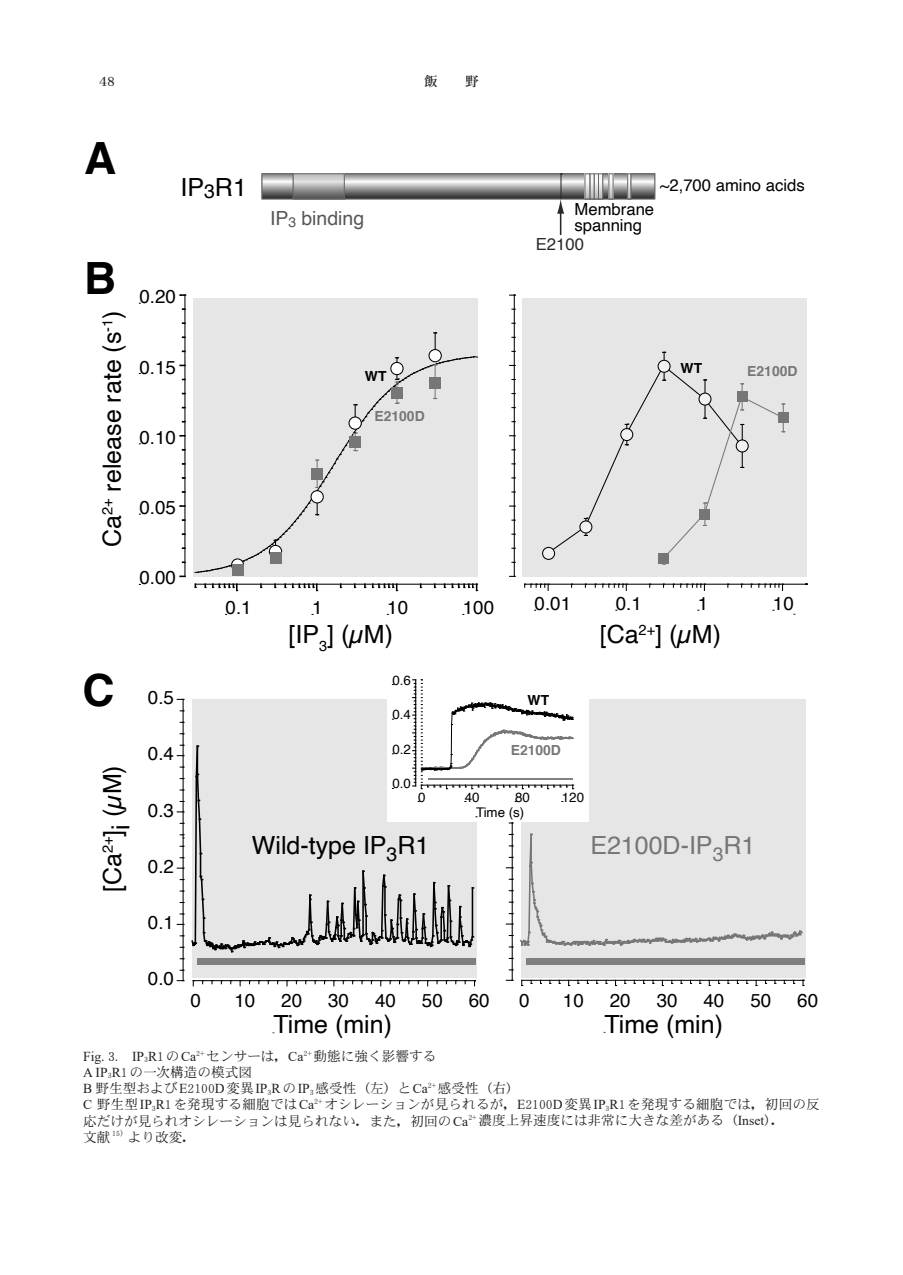
<style>
.page{position:relative;width:903px;height:1275px;background:#fff}
.page>*{position:absolute;margin:0;border:0;box-sizing:border-box;transform-origin:0 0}
.t1{font:700 44.45px "Helvetica";color:#000}
.t2{font:25.03px "Helvetica";color:#000}
.t3{font:25.03px "Helvetica";color:#767676}
.t4{font:19.43px "Helvetica";color:#565656}
.t5{font:18.72px "Helvetica";color:#000}
.t6{font:16.62px/16.6px "Helvetica";color:#000}
.t7{font:16.62px "Helvetica";color:#292929}
.t8{font:700 13.83px "Helvetica";color:#767676}
.t9{font:700 13.83px "Helvetica";color:#000}
.t10{font:13.65px/16.1px "DFHS Mincho Pro 5 W3";color:#231f20;scale:.9 1}
.t11{font:13.65px "DFHS Mincho Pro 5 W5";color:#231f20}
.t12{font:13.3px "Helvetica";color:#000}
.s1{font-family:"Times New Roman"}
.s2{font-family:"DFHS Mincho Pro 5 W9"}
</style>
<div class="page">
<div style="left:523px;top:299px;width:284px;height:278px;background:#e6e6e6"></div>
<hr style="left:514px;top:295px;width:1px;height:281px;background:#000">
<svg style="left:542px;top:547px;width:12px;height:12px"></svg>
<div style="left:542px;top:547px;width:13px;height:13px;border:1px solid #000;border-radius:50%"></div>
<svg style="left:524px;top:584px;width:25px;height:6px"></svg>
<svg style="left:602px;top:585px;width:25px;height:5px"></svg>
<svg style="left:680px;top:585px;width:25px;height:5px"></svg>
<svg style="left:758px;top:585px;width:25px;height:5px"></svg>
<hr style="left:525px;top:584px;width:281px;height:1px;background:#000">
<div style="left:778px;top:413px;width:10px;height:10px;background:#767676"></div>
<svg style="left:547px;top:352px;width:239px;height:212px"></svg>
<div style="left:700px;top:509px;width:10px;height:10px;background:#767676"></div>
<div style="left:193px;top:298px;width:284px;height:279px;background:#e6e6e6"></div>
<svg style="left:212px;top:585px;width:26px;height:6px"></svg>
<svg style="left:292px;top:585px;width:26px;height:6px"></svg>
<svg style="left:372px;top:585px;width:26px;height:6px"></svg>
<hr style="left:184px;top:295px;width:1px;height:281px;background:#000">
<hr style="left:195px;top:584px;width:282px;height:1px;background:#000">
<svg style="left:452px;top:584px;width:26px;height:7px"></svg>
<div style="left:232px;top:564px;width:11px;height:11px;background:#767676"></div>
<svg style="left:195px;top:332px;width:282px;height:241px"></svg>
<div style="left:270px;top:552px;width:11px;height:12px;background:#767676"></div>
<svg style="left:264px;top:176px;width:389px;height:21px;background:#a3a3a3"></svg>
<div style="left:262px;top:174px;width:393px;height:25px;border:1px solid #666"></div>
<svg style="left:585px;top:173px;width:14px;height:1px"></svg>
<svg style="left:587px;top:176px;width:1px;height:21px"></svg>
<div style="left:585px;top:174px;width:5px;height:25px;border:1px solid #666"></div>
<div style="left:590px;top:174px;width:4px;height:25px;border:1px solid #666"></div>
<svg style="left:596px;top:176px;width:1px;height:21px"></svg>
<div style="left:594px;top:174px;width:5px;height:25px;border:1px solid #666"></div>
<svg style="left:590px;top:199px;width:14px;height:1px"></svg>
<svg style="left:600px;top:176px;width:1px;height:21px"></svg>
<div style="left:598px;top:174px;width:5px;height:25px;border:1px solid #666"></div>
<div style="left:609px;top:174px;width:4px;height:25px;border:1px solid #666"></div>
<div style="left:627px;top:174px;width:4px;height:25px;border:1px solid #666"></div>
<svg style="left:295px;top:176px;width:48px;height:21px"></svg>
<div style="left:293px;top:174px;width:52px;height:25px;border:1px solid #666"></div>
<svg style="left:557px;top:174px;width:7px;height:61px"></svg>
<div style="left:521px;top:699px;width:284px;height:278px;background:#e6e6e6"></div>
<hr style="left:512px;top:699px;width:1px;height:281px;background:#000">
<hr style="left:522px;top:980px;width:281px;height:1px;background:#000">
<div style="left:526px;top:958px;width:278px;height:7px;background:#7f7f7f"></div>
<div style="left:192px;top:699px;width:284px;height:279px;background:#e6e6e6"></div>
<div style="left:197px;top:959px;width:278px;height:6px;background:#7f7f7f"></div>
<hr style="left:183px;top:699px;width:1px;height:282px;background:#000">
<hr style="left:193px;top:980px;width:281px;height:1px;background:#000">
<svg style="left:191px;top:679px;width:612px;height:280px"></svg>
<p class="t11" style="left:99px;top:74px;width:17px">48</p>
<p class="t11" style="left:424px;top:74px;width:56px">飯　　野</p>
<h1 class="t1" style="left:84px;top:123px;width:34px">A</h1>
<h1 class="t1" style="left:84px;top:242px;width:34px">B</h1>
<h2 class="t2" style="left:93px;top:547px;width:238px;rotate:-90deg">Ca<sup>2+</sup> release rate (s<sup>-1</sup>)</h2>
<h1 class="t1" style="left:82px;top:655px;width:34px">C</h1>
<h2 class="t2" style="left:93px;top:892px;width:128px;rotate:-90deg">[Ca<sup>2+</sup>]i (µM)</h2>
<h2 class="t2" style="left:180px;top:167px;width:68px">IP<sub>3</sub>R1</h2>
<h3 class="t5" style="left:139px;top:282px;width:38px">0.20</h3>
<h3 class="t5" style="left:139px;top:352px;width:38px">0.15</h3>
<h3 class="t5" style="left:139px;top:423px;width:38px">0.10</h3>
<h3 class="t5" style="left:139px;top:493px;width:38px">0.05</h3>
<h3 class="t4" style="left:270px;top:203px;width:96px">IP<sub>3</sub> binding</h3>
<p class="t9" style="left:365px;top:365px;width:23px">WT</p>
<p class="t8" style="left:374px;top:405px;width:52px">E2100D</p>
<p class="t6" style="left:660px;top:177px;width:146px">~2,700 amino acids</p>
<p class="t6" style="left:574px;top:201px;width:81px">Membrane spanning</p>
<p class="t7" style="left:536px;top:231px;width:50px">E2100</p>
<p class="t9" style="left:681px;top:357px;width:23px">WT</p>
<p class="t8" style="left:747px;top:360px;width:52px">E2100D</p>
<h3 class="t5" style="left:139px;top:563px;width:38px">0.00</h3>
<h3 class="t5" style="left:148px;top:683px;width:28px">0.5</h3>
<h3 class="t5" style="left:148px;top:739px;width:28px">0.4</h3>
<h3 class="t5" style="left:226px;top:593px;width:28px">0.1</h3>
<h3 class="t5" style="left:312px;top:593px;width:12px">1</h3>
<h3 class="t5" style="left:387px;top:593px;width:22px">10</h3>
<h3 class="t5" style="left:463px;top:593px;width:33px">100</h3>
<h2 class="t2" style="left:289px;top:615px;width:106px">[IP<sub>3</sub>] (µM)</h2>
<p class="t12" style="left:392px;top:670px;width:20px">0.6</p>
<p class="t12" style="left:392px;top:704px;width:20px">0.4</p>
<p class="t12" style="left:392px;top:739px;width:20px">0.2</p>
<p class="t12" style="left:392px;top:773px;width:20px">0.0</p>
<h3 class="t5" style="left:535px;top:589px;width:38px">0.01</h3>
<h3 class="t5" style="left:616px;top:589px;width:28px">0.1</h3>
<h3 class="t5" style="left:698px;top:589px;width:12px">1</h3>
<h3 class="t5" style="left:773px;top:589px;width:22px">10</h3>
<h2 class="t2" style="left:600px;top:615px;width:123px">[Ca<sup>2+</sup>] (µM)</h2>
<p class="t9" style="left:527px;top:689px;width:23px">WT</p>
<p class="t8" style="left:511px;top:739px;width:52px">E2100D</p>
<h3 class="t5" style="left:148px;top:795px;width:28px">0.3</h3>
<h3 class="t5" style="left:148px;top:852px;width:28px">0.2</h3>
<h3 class="t5" style="left:148px;top:908px;width:28px">0.1</h3>
<p class="t12" style="left:418px;top:787px;width:9px">0</p>
<p class="t12" style="left:465px;top:787px;width:16px">40</p>
<p class="t12" style="left:515px;top:787px;width:16px">80</p>
<p class="t12" style="left:562px;top:787px;width:24px">120</p>
<p class="t12" style="left:476px;top:802px;width:50px">Time (s)</p>
<h2 class="t2" style="left:252px;top:825px;width:179px">Wild-type IP<sub>3</sub>R1</h2>
<h2 class="t3" style="left:590px;top:825px;width:167px">E2100D-IP<sub>3</sub>R1</h2>
<h3 class="t5" style="left:148px;top:964px;width:28px">0.0</h3>
<h3 class="t5" style="left:191px;top:986px;width:12px">0</h3>
<h3 class="t5" style="left:234px;top:986px;width:22px">10</h3>
<h3 class="t5" style="left:281px;top:986px;width:22px">20</h3>
<h3 class="t5" style="left:328px;top:986px;width:22px">30</h3>
<h3 class="t5" style="left:375px;top:986px;width:22px">40</h3>
<h3 class="t5" style="left:422px;top:986px;width:22px">50</h3>
<h3 class="t5" style="left:469px;top:986px;width:22px">60</h3>
<h2 class="t2" style="left:273px;top:1005px;width:120px">Time (min)</h2>
<h3 class="t5" style="left:519px;top:986px;width:12px">0</h3>
<h3 class="t5" style="left:563px;top:986px;width:22px">10</h3>
<h3 class="t5" style="left:610px;top:986px;width:22px">20</h3>
<h3 class="t5" style="left:657px;top:986px;width:22px">30</h3>
<h3 class="t5" style="left:703px;top:986px;width:22px">40</h3>
<h3 class="t5" style="left:750px;top:986px;width:22px">50</h3>
<h3 class="t5" style="left:797px;top:986px;width:22px">60</h3>
<h2 class="t2" style="left:604px;top:1005px;width:120px">Time (min)</h2>
<p class="t10" style="left:83px;top:1048px;width:820px"><span class="s1">Fig.</span> 3<span class="s1">. IP</span><sub>3</sub><span class="s1">R</span>1の<span class="s1">Ca</span><sup>2</sup><sup>+</sup> センサーは<span class="s2">，</span><span class="s1">Ca</span><sup>2</sup><sup>+</sup> 動態に強く影響する<br><span class="s1">A IP</span><sub>3</sub><span class="s1">R</span>1の一次構造の模式図<br><span class="s1">B</span> 野生型および<span class="s1">E</span>2100<span class="s1">D</span>変異<span class="s1">IP</span><sub>3</sub><span class="s1">R</span>の<span class="s1">IP</span><sub>3</sub> 感受性（左）と<span class="s1">Ca</span><sup>2</sup><sup>+</sup> 感受性（右）<br><span class="s1">C</span> 野生型<span class="s1">IP</span><sub>3</sub><span class="s1">R</span>1を発現する細胞では<span class="s1">Ca</span><sup>2</sup><sup>+</sup> オシレーションが見られるが<span class="s2">，</span><span class="s1">E</span>2100<span class="s1">D</span>変異<span class="s1">IP</span><sub>3</sub><span class="s1">R</span>1を発現する細胞では<span class="s2">，</span>初回の反応だけが見られオシレーションは見られない<span class="s2">．</span>また<span class="s2">，</span>初回の<span class="s1">Ca</span><sup>2</sup><sup>+</sup> 濃度上昇速度には非常に大きな差がある（<span class="s1">Inset</span>）<span class="s2">．<br></span>文献 <sup>15）</sup>より改変<span class="s2">．</span></p>
</div>
